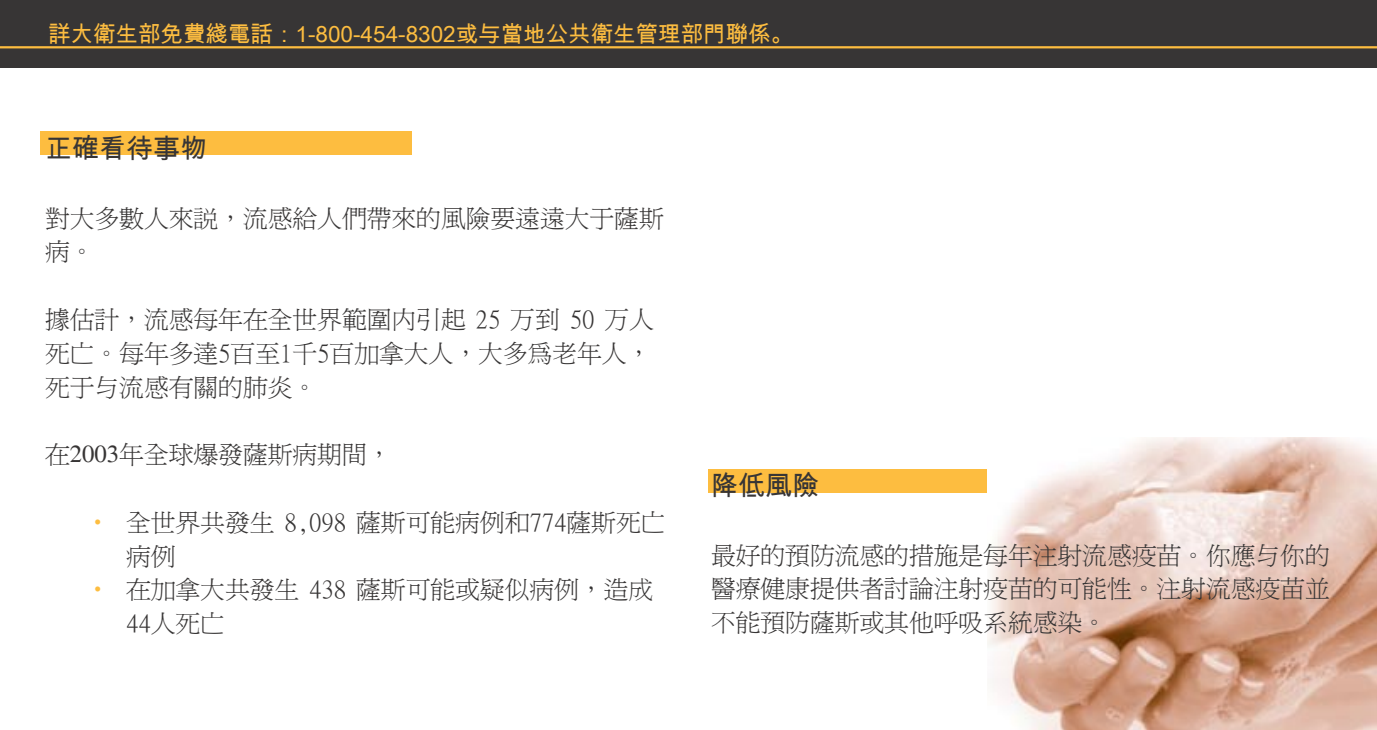
<style>
.page{position:relative;width:1377px;height:730px;background:#fff}
.page>*{position:absolute;margin:0;border:0;box-sizing:border-box;transform-origin:0 0}
.t1{font:27px "Arial Unicode MS";color:#373535}
.t2{font:24.75px/33.8px "Ming Li U";color:#373535}
.t3{font:22.5px "Arial Unicode MS";color:#fdbd40}
.s1{font-family:"Times"}
.s2{color:#fdbd40}
</style>
<div class="page">
<div style="left:0;top:0;width:1377px;height:67px;background:#373535"></div>
<hr style="left:0;top:46px;width:1377px;height:2px;background:#fdbd40">
<div style="left:40px;top:132px;width:372px;height:23px;background:#fdbd40"></div>
<div style="left:709px;top:469px;width:371px;height:23px;background:#fdbd40"></div>
<img style="left:987px;top:437px;width:390px;height:292px">
<p class="t3" style="left:48px;top:18px;width:747px">詳大衛生部免費綫電話：1-800-454-8302或与當地公共衛生管理部門聯係。</p>
<p class="t1" style="left:45px;top:129px;width:163px">正確看待事物</p>
<p class="t2" style="left:45px;top:201px;width:620px">對大多數人來説，流感給人們帶來的風險要遠遠大于薩斯病。</p>
<p class="t2" style="left:45px;top:302px;width:610px;text-align:justify">據估計，流感每年在全世界範圍内引起 25 万到 50 万人死亡。每年多達5百至1千5百加拿大人，大多為老年人，死于与流感有關的肺炎。</p>
<p class="t2" style="left:45px;top:437px;width:348px">在<span class="s1">2003</span>年全球爆發薩斯病期間，</p>
<p class="t2" style="left:126px;top:505px;width:541px;text-indent:-40px"><span class="s2">•</span> 全世界共發生 8,098 薩斯可能病例和774薩斯死亡病例</p>
<p class="t2" style="left:126px;top:572px;width:529px;text-indent:-40px"><span class="s2">•</span> 在加拿大共發生 438 薩斯可能或疑似病例，造成<br>44人死亡</p>
<p class="t1" style="left:711px;top:465px;width:109px">降低風險</p>
<p class="t2" style="left:711px;top:537px;width:620px;text-align:justify">最好的預防流感的措施是每年注射流感疫苗。你應与你的醫療健康提供者討論注射疫苗的可能性。注射流感疫苗並不能預防薩斯或其他呼吸系統感染。</p>
</div>
